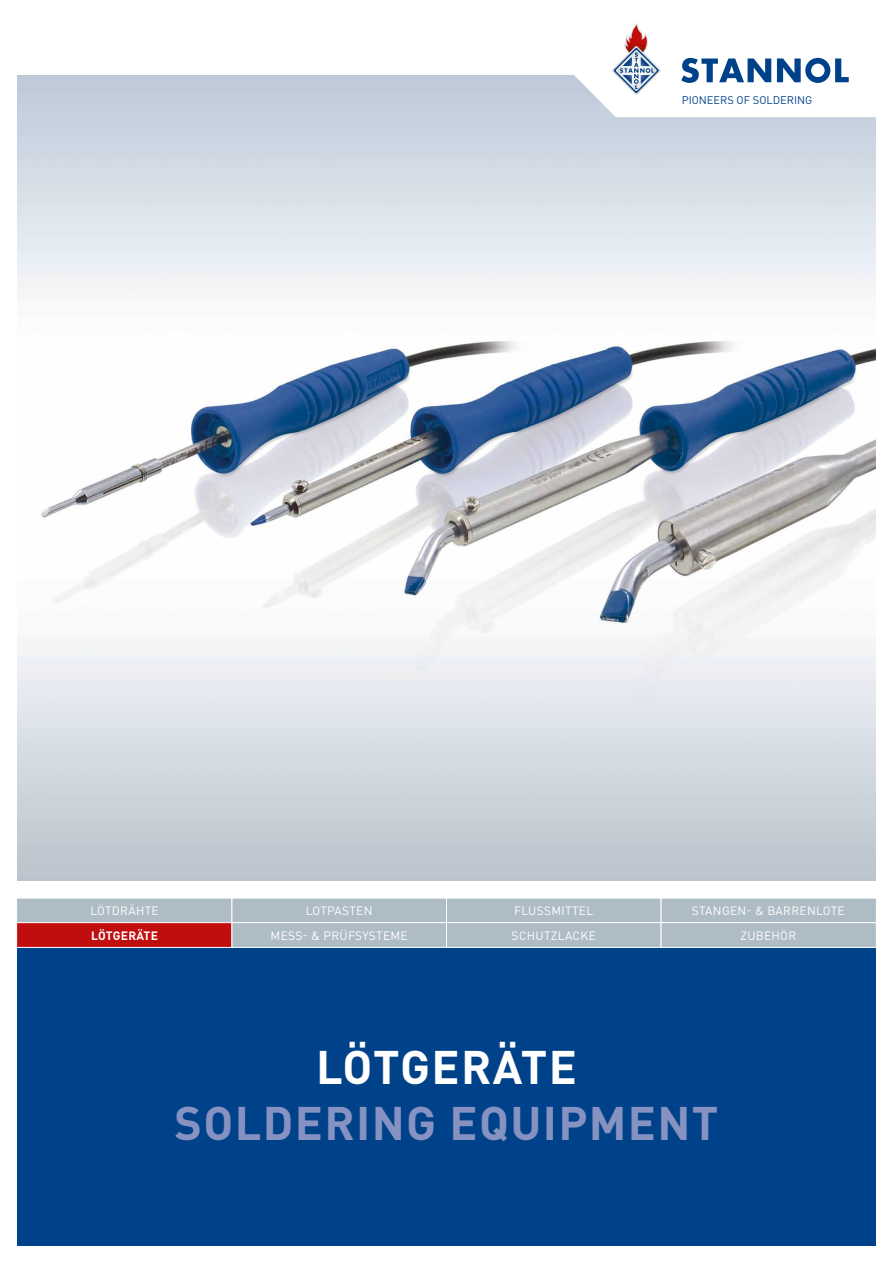
<style>
.page{position:relative;width:893px;height:1263px;background:#fff}
.page>*{position:absolute;margin:0;border:0;box-sizing:border-box;transform-origin:0 0}
.t1{font:700 46.5px "DIN Pro";letter-spacing:.03em;color:#8693c2}
.t2{font:700 46.5px "DIN Pro";letter-spacing:.02em;color:#fff}
.t3{font:12px "DIN Pro";letter-spacing:.025em;color:#fff}
.t4{font:700 12px "DIN Pro";letter-spacing:.015em;color:#fff}
.t5{font:10.95px "DIN Pro";color:#004289}
</style>
<div class="page">
<img style="left:17px;top:75px;width:859px;height:554px">
<div style="left:17px;top:947px;width:859px;height:299px;background:#004289"></div>
<div style="left:16px;top:898px;width:216px;height:25px;background:#aebcc5;border:1px solid #fff"></div>
<div style="left:232px;top:898px;width:215px;height:25px;background:#aebcc5;border:1px solid #fff"></div>
<div style="left:446px;top:898px;width:215px;height:25px;background:#aebcc5;border:1px solid #fff"></div>
<div style="left:661px;top:898px;width:216px;height:25px;background:#aebcc5;border:1px solid #fff"></div>
<div style="left:16px;top:922px;width:216px;height:26px;background:#c00d0e;border:1px solid #fff"></div>
<div style="left:232px;top:922px;width:215px;height:26px;background:#aebcc5;border:1px solid #fff"></div>
<div style="left:446px;top:922px;width:215px;height:26px;background:#aebcc5;border:1px solid #fff"></div>
<div style="left:661px;top:922px;width:216px;height:26px;background:#aebcc5;border:1px solid #fff"></div>
<div style="left:17px;top:629px;width:859px;height:251px;background:linear-gradient(to bottom,#f6f7fa,#b9c3cc)"></div>
<svg style="left:563px;top:23px;width:313px;height:94px"></svg>
<p class="t5" style="left:682px;top:91px;width:132px">PIONEERS OF SOLDERING</p>
<p class="t3" style="left:90px;top:901px;width:70px">LÖTDRÄHTE</p>
<p class="t3" style="left:306px;top:901px;width:68px">LOTPASTEN</p>
<p class="t3" style="left:514px;top:901px;width:81px">FLUSSMITTEL</p>
<p class="t3" style="left:692px;top:901px;width:154px">STANGEN- &amp; BARRENLOTE</p>
<p class="t4" style="left:91px;top:926px;width:68px">LÖTGERÄTE</p>
<p class="t3" style="left:271px;top:926px;width:139px">MESS- &amp; PRÜFSYSTEME</p>
<p class="t3" style="left:512px;top:927px;width:86px">SCHUTZLACKE</p>
<p class="t3" style="left:740px;top:926px;width:57px">ZUBEHÖR</p>
<h1 class="t2" style="left:316px;top:1028px;width:262px">LÖTGERÄTE</h1>
<h1 class="t1" style="left:175px;top:1084px;width:545px">SOLDERING EQUIPMENT</h1>
</div>
